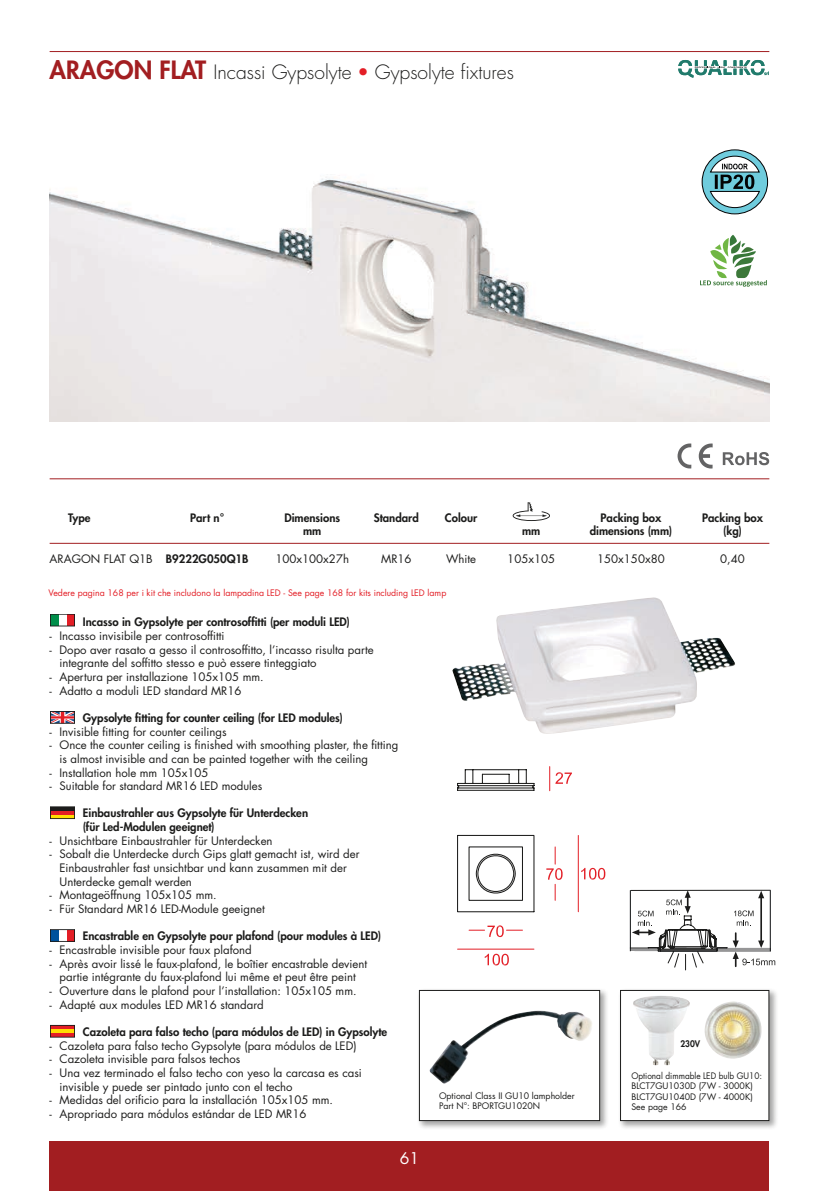
<style>
.page{position:relative;width:819px;height:1191px;background:#fff}
.page>*{position:absolute;margin:0;border:0;box-sizing:border-box;transform-origin:0 0}
.t1{font:300 19.25px "Futura";color:#1c1c1b}
.t2{font:15.75px "Futura";color:#fff}
.t3{font:11.38px/13.7px "Futura";color:#1c1c1b}
.t4{font:800 11.38px/13.7px "Futura";color:#1c1c1b}
.t5{font:800 8.92px "Futura";color:#1c1c1b;scale:.94 1}
.t6{font:8.75px "Futura";color:#e31e26}
.t7{font:8.75px/10.5px "Futura";color:#1c1c1b;scale:.94 1}
.t8{font:8.75px/10.5px "Futura";color:#1c1c1b}
.s1{font-weight:800;font-size:24.5px;color:#a21e21}
.s2{font-weight:400;color:#e31e26}
.s3{font-weight:800}
</style>
<div class="page">
<img style="left:50px;top:177px;width:719px;height:245px">
<svg style="left:678px;top:60px;width:91px;height:18px"></svg>
<div style="left:50px;top:1141px;width:719px;height:50px;background:#a21e21"></div>
<hr style="left:50px;top:51px;width:719px;height:1px;background:#a21e21">
<svg style="left:50px;top:614px;width:25px;height:13px"></svg>
<svg style="left:50px;top:711px;width:25px;height:12px"></svg>
<svg style="left:50px;top:806px;width:25px;height:13px"></svg>
<svg style="left:50px;top:929px;width:25px;height:12px"></svg>
<hr style="left:50px;top:1025px;width:25px;height:4px;background:#e31e26">
<hr style="left:50px;top:1033px;width:25px;height:4px;background:#e31e26">
<hr style="left:50px;top:1029px;width:25px;height:4px;background:#ffde00">
<div style="left:50px;top:1025px;width:25px;height:12px;border:1px solid #1c1c1b"></div>
<img style="left:452px;top:597px;width:283px;height:137px">
<hr style="left:578px;top:835px;width:1px;height:76px;background:#e31e26">
<hr style="left:457px;top:948px;width:77px;height:1px;background:#e31e26">
<svg style="left:457px;top:769px;width:78px;height:143px"></svg>
<svg style="left:469px;top:925px;width:53px;height:12px"></svg>
<svg style="left:484px;top:953px;width:25px;height:12px"></svg>
<svg style="left:581px;top:868px;width:24px;height:11px"></svg>
<svg style="left:546px;top:847px;width:17px;height:53px"></svg>
<svg style="left:549px;top:766px;width:23px;height:24px"></svg>
<svg style="left:512px;top:502px;width:38px;height:19px"></svg>
<hr style="left:50px;top:543px;width:719px;height:1px;background:#a21e21">
<svg style="left:677px;top:443px;width:14px;height:25px"></svg>
<svg style="left:698px;top:443px;width:14px;height:25px"></svg>
<svg style="left:722px;top:452px;width:47px;height:13px"></svg>
<hr style="left:50px;top:478px;width:719px;height:1px;background:#a21e21">
<svg style="left:700px;top:235px;width:66px;height:52px"></svg>
<svg style="left:701px;top:149px;width:67px;height:65px"></svg>
<svg style="left:630px;top:890px;width:145px;height:80px"></svg>
<div style="left:417px;top:988px;width:191px;height:141px;background:#1c1c1b;opacity:.4"></div>
<div style="left:419px;top:990px;width:180px;height:130px;background:#fff"></div>
<img style="left:429px;top:1010px;width:163px;height:74px">
<div style="left:419px;top:990px;width:181px;height:131px;border:1px solid #1c1c1b"></div>
<div style="left:618px;top:988px;width:160px;height:141px;background:#1c1c1b;opacity:.4"></div>
<div style="left:620px;top:990px;width:148px;height:130px;background:#fff"></div>
<div style="left:620px;top:990px;width:149px;height:131px;border:1px solid #1c1c1b"></div>
<img style="left:633px;top:996px;width:57px;height:69px">
<img style="left:704px;top:1001px;width:58px;height:58px">
<h1 class="t1" style="left:50px;top:60px;width:465px"><span class="s1">ARAGON FLAT</span> Incassi Gypsolyte <span class="s2">•</span> Gypsolyte fixtures</h1>
<p class="t4" style="left:68px;top:510px;width:24px">Type</p>
<p class="t4" style="left:190px;top:510px;width:36px">Part n°</p>
<p class="t4" style="left:284px;top:510px;width:57px">Dimensions</p>
<p class="t4" style="left:374px;top:510px;width:47px">Standard</p>
<p class="t4" style="left:445px;top:510px;width:34px">Colour</p>
<p class="t4" style="left:600px;top:510px;width:62px">Packing box</p>
<p class="t4" style="left:702px;top:510px;width:62px">Packing box</p>
<p class="t4" style="left:303px;top:524px;width:20px">mm</p>
<p class="t4" style="left:522px;top:524px;width:20px">mm</p>
<p class="t4" style="left:589px;top:524px;width:84px">dimensions (mm)</p>
<p class="t4" style="left:723px;top:524px;width:20px">(kg)</p>
<p class="t3" style="left:50px;top:552px;width:200px">ARAGON FLAT Q1B <span class="s3">B9222G050Q1B</span></p>
<p class="t3" style="left:275px;top:552px;width:75px">100x100x27h</p>
<p class="t3" style="left:381px;top:552px;width:32px">MR16</p>
<p class="t3" style="left:446px;top:552px;width:32px">White</p>
<p class="t3" style="left:507px;top:552px;width:49px">105x105</p>
<p class="t3" style="left:597px;top:552px;width:69px">150x150x80</p>
<p class="t3" style="left:720px;top:552px;width:26px">0,40</p>
<p class="t6" style="left:49px;top:586px;width:399px">Vedere pagina 168 per i kit che includono la lampadina LED - See page 168 for kits including LED lamp</p>
<p class="t4" style="left:83px;top:615px;width:268px">Incasso in Gypsolyte per controsoffitti (per moduli LED)</p>
<p class="t3" style="left:50px;top:629px;width:176px">- Incasso invisibile per controsoffitti</p>
<p class="t3" style="left:60px;top:642px;width:316px;text-indent:-10px">- Dopo aver rasato a gesso il controsoffitto, l’incasso risulta parte integrante del soffitto stesso e può essere tinteggiato</p>
<p class="t3" style="left:50px;top:670px;width:216px">- Apertura per installazione 105x105 mm.</p>
<p class="t3" style="left:50px;top:683px;width:193px">- Adatto a moduli LED standard MR16</p>
<p class="t4" style="left:83px;top:710px;width:261px">Gypsolyte fitting for counter ceiling (for LED modules)</p>
<p class="t3" style="left:50px;top:724px;width:178px">- Invisible fitting for counter ceilings</p>
<p class="t3" style="left:60px;top:738px;width:340px;text-indent:-10px">- Once the counter ceiling is finished with smoothing plaster, the fitting is almost invisible and can be painted together with the ceiling</p>
<p class="t3" style="left:50px;top:765px;width:160px">- Installation hole mm 105x105</p>
<p class="t3" style="left:50px;top:779px;width:214px">- Suitable for standard MR16 LED modules</p>
<p class="t4" style="left:83px;top:806px;width:227px">Einbaustrahler aus Gypsolyte für Unterdecken (für Led-Modulen geeignet)</p>
<p class="t3" style="left:50px;top:833px;width:224px">- Unsichtbare Einbaustrahler für Unterdecken</p>
<p class="t3" style="left:60px;top:847px;width:301px;text-indent:-10px">- Sobalt die Unterdecke durch Gips glatt gemacht ist, wird der<br>Einbaustrahler fast unsichtbar und kann zusammen mit der<br>Unterdecke gemalt werden</p>
<p class="t3" style="left:50px;top:888px;width:169px">- Montageöffnung 105x105 mm.</p>
<p class="t3" style="left:50px;top:902px;width:217px">- Für Standard MR16 LED-Module geeignet</p>
<p class="t4" style="left:83px;top:929px;width:300px">Encastrable en Gypsolyte pour plafond (pour modules à LED)</p>
<p class="t3" style="left:50px;top:943px;width:204px">- Encastrable invisible pour faux plafond</p>
<p class="t3" style="left:50px;top:956px;width:319px;text-align:center">- Après avoir lissé le faux-plafond, le boîtier encastrable devient partie intégrante du faux-plafond lui même et peut être peint</p>
<p class="t3" style="left:50px;top:983px;width:308px">- Ouverture dans le plafond pour l’installation: 105x105 mm.</p>
<p class="t3" style="left:50px;top:997px;width:216px">- Adapté aux modules LED MR16 standard</p>
<p class="t4" style="left:83px;top:1024px;width:306px">Cazoleta para falso techo (para módulos de LED) in Gypsolyte</p>
<p class="t3" style="left:50px;top:1038px;width:308px">- Cazoleta para falso techo Gypsolyte (para módulos de LED)</p>
<p class="t3" style="left:50px;top:1052px;width:192px">- Cazoleta invisible para falsos techos</p>
<p class="t3" style="left:60px;top:1065px;width:304px;text-indent:-10px">- Una vez terminado el falso techo con yeso la carcasa es casi invisible y puede ser pintado junto con el techo</p>
<p class="t3" style="left:50px;top:1093px;width:285px">- Medidas del orificio para la installación 105x105 mm.</p>
<p class="t3" style="left:50px;top:1106px;width:258px">- Apropriado para módulos estándar de LED MR16</p>
<h2 class="t2" style="left:400px;top:1147px;width:21px">61</h2>
<p class="t8" style="left:439px;top:1090px;width:137px">Optional Class II GU10 lampholder<br>Part N°: BPORTGU1020N</p>
<p class="t5" style="left:680px;top:1038px;width:23px">230V</p>
<p class="t7" style="left:631px;top:1070px;width:141px">Optional dimmable LED bulb GU10:<br>BLCT7GU1030D (7W - 3000K)<br>BLCT7GU1040D (7W - 4000K)<br>See page 166</p>
</div>
